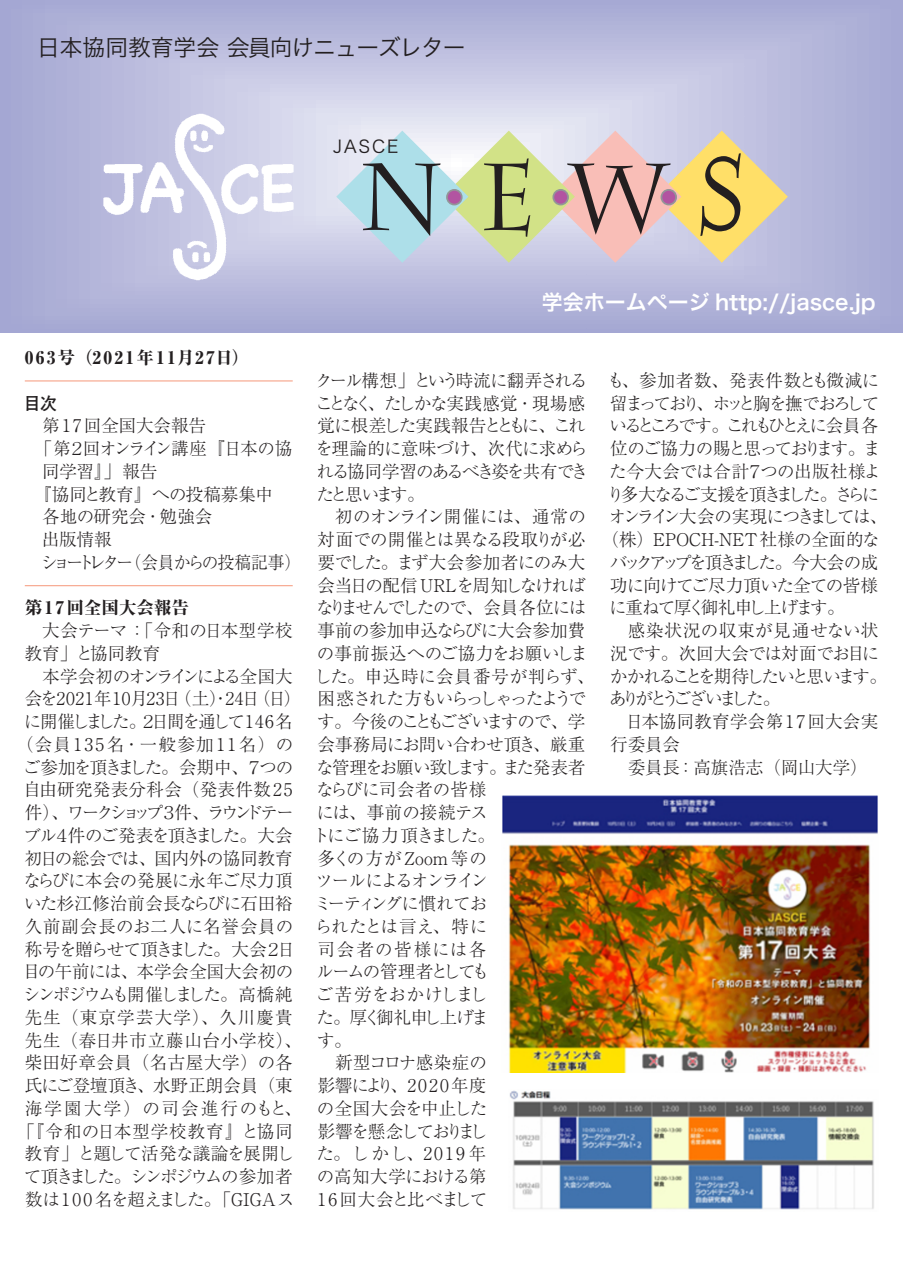
<style>
.page{position:relative;width:903px;height:1275px;background:#fff}
.page>*{position:absolute;margin:0;border:0;box-sizing:border-box;transform-origin:0 0}
.t1{font:22.75px "Hira Kaku Pro W3";letter-spacing:-.05em;color:#231f20}
.t2{font:21px "Hira Kaku Pro W6";color:#fff}
.t3{font:300 17.5px "Ryumin Pro";letter-spacing:-.035em;color:#231f20}
.t4{font:300 17.5px "Ryumin Pro";color:#231f20}
.t5{font:300 17.5px/22.8px "Ryumin Pro";letter-spacing:-.065em;color:#231f20}
.t6{font:300 17.5px/22.8px "Ryumin Pro";letter-spacing:-.005em;color:#231f20}
.t7{font:300 17.5px "Ryumin Pro";letter-spacing:-.1em;color:#231f20}
.t8{font:300 17.5px "Ryumin Pro";letter-spacing:-.135em;color:#231f20}
.t9{font:300 17.5px "Ryumin Pro";letter-spacing:-.07em;color:#231f20}
.t10{font:300 17.5px "Ryumin Pro";letter-spacing:-.12em;color:#231f20}
.t11{font:300 17.5px "Ryumin Pro";letter-spacing:-.015em;color:#231f20}
.t12{font:300 17.5px "Ryumin Pro";letter-spacing:.04em;color:#231f20}
.t13{font:300 17.5px "Ryumin Pro";letter-spacing:-.16em;color:#231f20}
.t14{font:300 17.5px "Ryumin Pro";letter-spacing:.005em;color:#231f20}
.t15{font:300 17.5px "Ryumin Pro";letter-spacing:.02em;color:#231f20}
.t16{font:300 17.5px "Ryumin Pro";letter-spacing:.045em;color:#231f20}
.t17{font:300 17.5px "Ryumin Pro";letter-spacing:.035em;color:#231f20}
.t18{font:300 17.5px "Ryumin Pro";letter-spacing:-.09em;color:#231f20}
.t19{font:300 17.5px "Ryumin Pro";letter-spacing:-.095em;color:#231f20}
.t20{font:300 17.5px "Ryumin Pro";letter-spacing:-.11em;color:#231f20}
.t21{font:300 17.5px "Ryumin Pro";letter-spacing:-.215em;color:#231f20}
.t22{font:300 17.5px "Ryumin Pro";letter-spacing:-.175em;color:#231f20}
.t23{font:300 17.5px "Ryumin Pro";letter-spacing:-.165em;color:#231f20}
.t24{font:300 17.5px "Ryumin Pro";letter-spacing:-.13em;color:#231f20}
.t25{font:800 17.5px "Ryumin Pro";letter-spacing:.125em;color:#231f20}
.t26{font:300 17.5px "Ryumin Pro";letter-spacing:.125em;color:#231f20}
.t27{font:300 17.5px "Ryumin Pro";letter-spacing:-.125em;color:#231f20}
.t28{font:300 17.5px "Ryumin Pro";letter-spacing:-.08em;color:#231f20}
.t29{font:300 17.5px "Ryumin Pro";letter-spacing:-.115em;color:#231f20}
.t30{font:300 17.5px "Ryumin Pro";letter-spacing:-.105em;color:#231f20}
.t31{font:300 17.5px "Ryumin Pro";letter-spacing:.055em;color:#231f20}
.t32{font:300 17.5px "Ryumin Pro";letter-spacing:-.01em;color:#231f20}
.t33{font:300 17.5px "Ryumin Pro";letter-spacing:.025em;color:#231f20}
.t34{font:300 17.5px "Ryumin Pro";letter-spacing:.07em;color:#231f20}
.t35{font:300 17.5px "Ryumin Pro";letter-spacing:.13em;color:#231f20}
.t36{font:300 17.5px "Ryumin Pro";letter-spacing:-.21em;color:#231f20}
.t37{font:300 17.5px "Ryumin Pro";letter-spacing:.03em;color:#231f20}
.t38{font:800 17.5px "Ryumin Pro";color:#231f20}
.t39{font:300 17.5px "Ryumin Pro";letter-spacing:.015em;color:#231f20}
.t40{font:300 17.5px "Ryumin Pro";letter-spacing:.08em;color:#231f20}
.t41{font:17.5px "Hira Kaku Pro W3";letter-spacing:.1em;color:#231f20}
.t42{font:700 17.5px "Futo Go B101 Pr 5";color:#231f20}
</style>
<div class="page">
<hr style="left:25px;top:380px;width:268px;height:1px;background:#f6977a">
<hr style="left:25px;top:585px;width:268px;height:1px;background:#f6977a">
<svg style="left:0;top:0;width:903px;height:332px;background:#b7b9db"></svg>
<svg style="left:336px;top:131px;width:452px;height:132px;background:#cac7b7"></svg>
<img style="left:97px;top:95px;width:204px;height:204px">
<img style="left:502px;top:796px;width:376px;height:276px">
<img style="left:509px;top:1090px;width:365px;height:120px">
<h1 class="t1" style="left:37px;top:27px;width:430px">日本協同教育学会 会員向けニューズレター</h1>
<p class="t41" style="left:333px;top:131px;width:67px">JASCE</p>
<p class="t25" style="left:25px;top:344px;width:226px">063号（2021年11月27日）</p>
<p class="t42" style="left:24px;top:389px;width:35px">目次</p>
<p class="t4" style="left:42px;top:412px;width:165px">第17回全国大会報告</p>
<p class="t20" style="left:35px;top:435px;width:259px">「第２回オンライン講座『日本の協</p>
<p class="t3" style="left:42px;top:457px;width:117px">同学習』」報告</p>
<p class="t3" style="left:34px;top:480px;width:241px">『協同と教育』への投稿募集中</p>
<p class="t4" style="left:42px;top:503px;width:172px">各地の研究会・勉強会</p>
<p class="t3" style="left:42px;top:526px;width:71px">出版情報</p>
<p class="t13" style="left:41px;top:548px;width:262px">ショートレター（会員からの投稿記事）</p>
<p class="t38" style="left:25px;top:594px;width:166px">第17回全国大会報告</p>
<p class="t6" style="left:25px;top:618px;width:269px;text-indent:17px">大会テーマ：「令和の日本型学校教育」と協同教育</p>
<p class="t30" style="left:42px;top:662px;width:252px">本学会初のオンラインによる全国大</p>
<p class="t12" style="left:25px;top:685px;width:278px">会を2021年10月23日（土）・24日（日）</p>
<p class="t10" style="left:24px;top:708px;width:271px">に開催しました。２日間を通して1 46名</p>
<p class="t26" style="left:16px;top:730px;width:279px">（会員135名・一般参加11名）の</p>
<p class="t18" style="left:23px;top:753px;width:272px">ご参加を頂きました。会期中、７つの</p>
<p class="t15" style="left:23px;top:776px;width:271px">自由研究発表分科会（発表件数25</p>
<p class="t21" style="left:25px;top:799px;width:271px">件）、ワークショップ３件、ラウンドテー</p>
<p class="t7" style="left:23px;top:821px;width:271px">ブル４件のご発表を頂きました。大会</p>
<p class="t3" style="left:25px;top:844px;width:269px">初日の総会では、国内外の協同教育</p>
<p class="t11" style="left:23px;top:867px;width:271px">ならびに本会の発展に永年ご尽力頂</p>
<p class="t6" style="left:24px;top:891px;width:270px">いた杉江修治前会長ならびに石田裕</p>
<p class="t16" style="left:25px;top:912px;width:270px">久前副会長のお二人に名誉会員の</p>
<p class="t19" style="left:25px;top:935px;width:271px">称号を贈らせて頂きました。大会２日</p>
<p class="t4" style="left:23px;top:958px;width:272px">目の午前には、本学会全国大会初の</p>
<p class="t8" style="left:23px;top:981px;width:271px">シンポジウムも開催しました。高橋純</p>
<p class="t34" style="left:25px;top:1003px;width:269px">先生（東京学芸大学）、久川慶貴</p>
<p class="t16" style="left:25px;top:1026px;width:278px">先生（春日井市立藤山台小学校）、</p>
<p class="t17" style="left:25px;top:1049px;width:269px">柴田好章会員（名古屋大学）の各</p>
<p class="t4" style="left:25px;top:1072px;width:269px">氏にご登壇頂き、水野正朗会員（東</p>
<p class="t35" style="left:25px;top:1094px;width:278px">海学園大学）の司会進行のもと、</p>
<p class="t31" style="left:17px;top:1117px;width:277px">「『令和の日本型学校教育』と協同</p>
<p class="t3" style="left:25px;top:1140px;width:271px">教育」と題して活発な議論を展開し</p>
<p class="t27" style="left:24px;top:1163px;width:271px">て頂きました。シンポジウムの参加者</p>
<p class="t4" style="left:25px;top:1185px;width:271px">数は100名を超えました。「GIGAス</p>
<p class="t2" style="left:542px;top:283px;width:335px">学会ホームページ http://jasce.jp</p>
<p class="t5" style="left:315px;top:367px;width:274px">クール構想」という時流に翻弄されることなく、たしかな実践感覚・現場感覚に根差した実践報告とともに、これを理論的に意味づけ、次代に求められる協同学習のあるべき姿を共有できたと思います。</p>
<p class="t3" style="left:335px;top:503px;width:253px">初のオンライン開催には、通常の</p>
<p class="t3" style="left:317px;top:526px;width:269px">対面での開催とは異なる段取りが必</p>
<p class="t32" style="left:317px;top:548px;width:269px">要でした。まず大会参加者にのみ大</p>
<p class="t3" style="left:317px;top:571px;width:270px">会当日の配信 URLを周知しなければ</p>
<p class="t28" style="left:316px;top:594px;width:272px">なりませんでしたので、会員各位には</p>
<p class="t3" style="left:317px;top:617px;width:269px">事前の参加申込ならびに大会参加費</p>
<p class="t4" style="left:317px;top:639px;width:273px">の事前振込へのご協力をお願いしま</p>
<p class="t33" style="left:314px;top:662px;width:282px">した。申込時に会員番号が判らず、</p>
<p class="t29" style="left:317px;top:685px;width:270px">困惑された方もいらっしゃったようで</p>
<p class="t8" style="left:317px;top:708px;width:270px">す。今後のこともございますので、学</p>
<p class="t3" style="left:317px;top:730px;width:269px">会事務局にお問い合わせ頂き、厳重</p>
<p class="t9" style="left:316px;top:753px;width:271px">な管理をお願い致します。また発表者</p>
<p class="t14" style="left:316px;top:776px;width:172px">ならびに司会者の皆様</p>
<p class="t4" style="left:316px;top:799px;width:173px">には、事前の接続テス</p>
<p class="t5" style="left:312px;top:822px;width:184px">トにご協力頂きました。</p>
<p class="t37" style="left:317px;top:844px;width:171px">多くの方がZoom等の</p>
<p class="t10" style="left:315px;top:867px;width:174px">ツールによるオンライン</p>
<p class="t9" style="left:314px;top:890px;width:174px">ミーティングに慣れてお</p>
<p class="t39" style="left:315px;top:912px;width:174px">られたとは言え、特に</p>
<p class="t40" style="left:317px;top:935px;width:170px">司会者の皆様には各</p>
<p class="t10" style="left:316px;top:958px;width:174px">ルームの管理者としても</p>
<p class="t6" style="left:316px;top:982px;width:173px">ご苦労をおかけしまし</p>
<p class="t20" style="left:316px;top:1003px;width:174px">た。厚く御礼申し上げま</p>
<p class="t3" style="left:317px;top:1026px;width:36px">す。</p>
<p class="t11" style="left:335px;top:1049px;width:153px">新型コロナ感染症の</p>
<p class="t14" style="left:317px;top:1072px;width:170px">影響により、2020年度</p>
<p class="t14" style="left:317px;top:1094px;width:172px">の全国大会を中止した</p>
<p class="t19" style="left:317px;top:1117px;width:171px">影響を懸念しておりまし</p>
<p class="t3" style="left:316px;top:1140px;width:171px">た。しかし、2019 年</p>
<p class="t3" style="left:317px;top:1163px;width:171px">の高知大学における第</p>
<p class="t18" style="left:317px;top:1185px;width:171px">16 回大会と比べまして</p>
<p class="t12" style="left:607px;top:366px;width:274px">も、参加者数、発表件数とも微減に</p>
<p class="t8" style="left:610px;top:389px;width:271px">留まっており、ホッと胸を撫でおろして</p>
<p class="t22" style="left:609px;top:412px;width:270px">いるところです。これもひとえに会員各</p>
<p class="t7" style="left:610px;top:435px;width:272px">位のご協力の賜と思っております。ま</p>
<p class="t11" style="left:609px;top:457px;width:273px">た今大会では合計７つの出版社様よ</p>
<p class="t13" style="left:607px;top:480px;width:274px">り多大なるご支援を頂きました。さらに</p>
<p class="t7" style="left:609px;top:503px;width:280px">オンライン大会の実現につきましては、</p>
<p class="t4" style="left:601px;top:526px;width:280px">（株）EPOCH-NET社様の全面的な</p>
<p class="t23" style="left:610px;top:548px;width:270px">バックアップを頂きました。今大会の成</p>
<p class="t3" style="left:610px;top:571px;width:269px">功に向けてご尽力頂いた全ての皆様</p>
<p class="t9" style="left:609px;top:594px;width:237px">に重ねて厚く御礼申し上げます。</p>
<p class="t17" style="left:628px;top:617px;width:252px">感染状況の収束が見通せない状</p>
<p class="t3" style="left:610px;top:639px;width:271px">況です。次回大会では対面でお目に</p>
<p class="t24" style="left:610px;top:662px;width:279px">かかれることを期待したいと思います。</p>
<p class="t36" style="left:609px;top:685px;width:173px">ありがとうございました。</p>
<p class="t15" style="left:626px;top:708px;width:254px">日本協同教育学会第17回大会実</p>
<p class="t3" style="left:610px;top:730px;width:71px">行委員会</p>
<p class="t6" style="left:628px;top:754px;width:242px">委員長：高旗浩志（岡山大学）</p>
</div>
